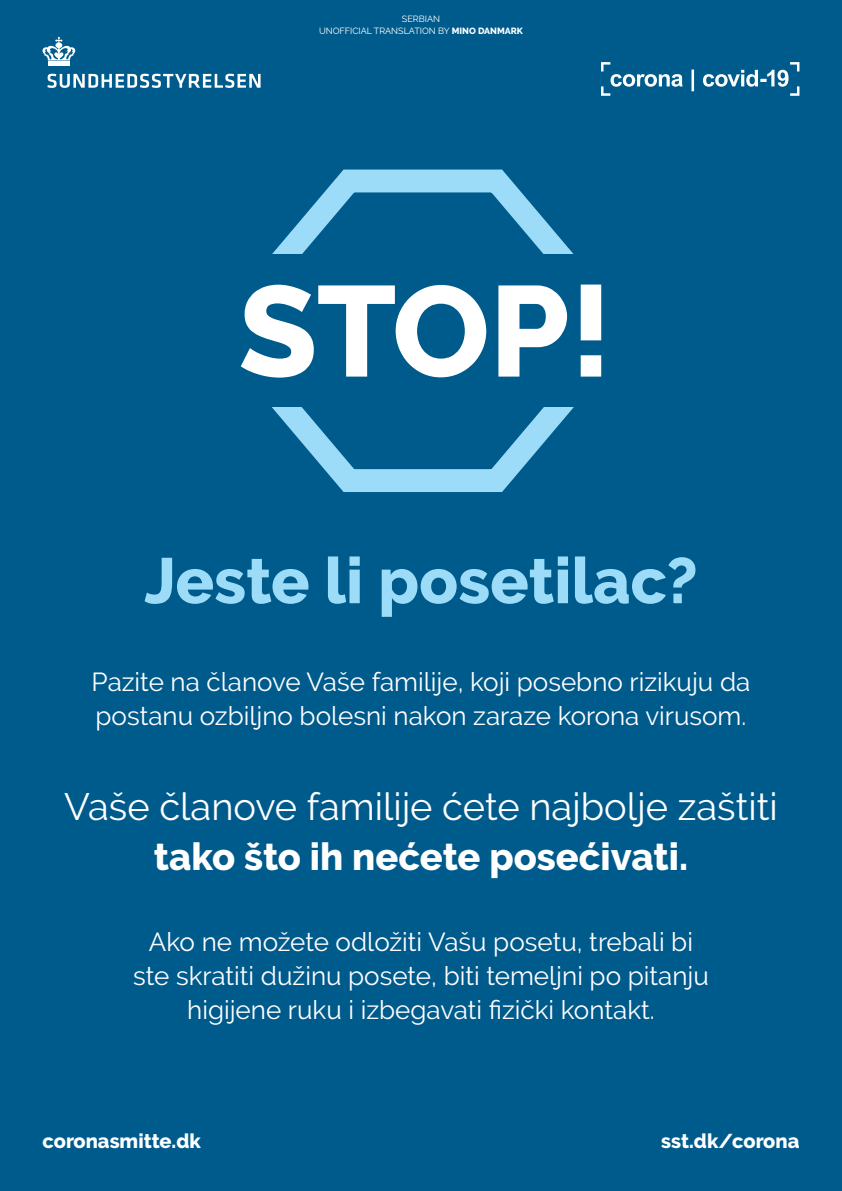
<style>
.page{position:relative;width:842px;height:1191px;background:#005b8d}
.page>*{position:absolute;margin:0;border:0;box-sizing:border-box;transform-origin:0 0}
.t1{font:800 64px "Raleway";color:#9cdcf8}
.t2{font:38px "Raleway";color:#fff}
.t3{font:800 38px "Raleway";color:#fff}
.t4{font:26px/34px "Raleway";color:#fff}
.t5{font:800 20px "Raleway";color:#fff}
.t6{font:9px "Raleway";color:#fff}
.s1{font-weight:800}
</style>
<div class="page">
<div style="left:48px;top:61px;width:22px;height:5px;background:#fff"></div>
<svg style="left:43px;top:37px;width:32px;height:24px"></svg>
<svg style="left:47px;top:74px;width:214px;height:14px"></svg>
<svg style="left:601px;top:62px;width:198px;height:34px"></svg>
<svg style="left:272px;top:169px;width:302px;height:85px"></svg>
<svg style="left:272px;top:408px;width:301px;height:84px"></svg>
<svg style="left:241px;top:284px;width:360px;height:93px"></svg>
<p class="t6" style="left:402px;top:13px;width:40px">SERBIAN</p>
<p class="t6" style="left:319px;top:25px;width:205px">UNOFFICIAL TRANSLATION BY <span class="s1">MINO DANMARK</span></p>
<p class="t1" style="left:144px;top:544px;width:555px">Jeste li posetilac?</p>
<p class="t4" style="left:92px;top:664px;width:660px">Pazite na članove Vaše familije, koji posebno rizikuju da postanu ozbiljno bolesni nakon zaraze korona virusom.</p>
<p class="t2" style="left:64px;top:784px;width:715px">Vaše članove familije ćete najbolje zaštiti</p>
<p class="t3" style="left:154px;top:834px;width:536px">tako što ih nećete posećivati.</p>
<p class="t4" style="left:133px;top:924px;width:577px;text-align:center">Ako ne možete odložiti Vašu posetu, trebali bi ste skratiti dužinu posete, biti temeljni po pitanju higijene ruku i izbegavati fizički kontakt.</p>
<p class="t5" style="left:43px;top:1130px;width:160px">coronasmitte.dk</p>
<p class="t5" style="left:661px;top:1130px;width:140px">sst.dk/corona</p>
</div>
